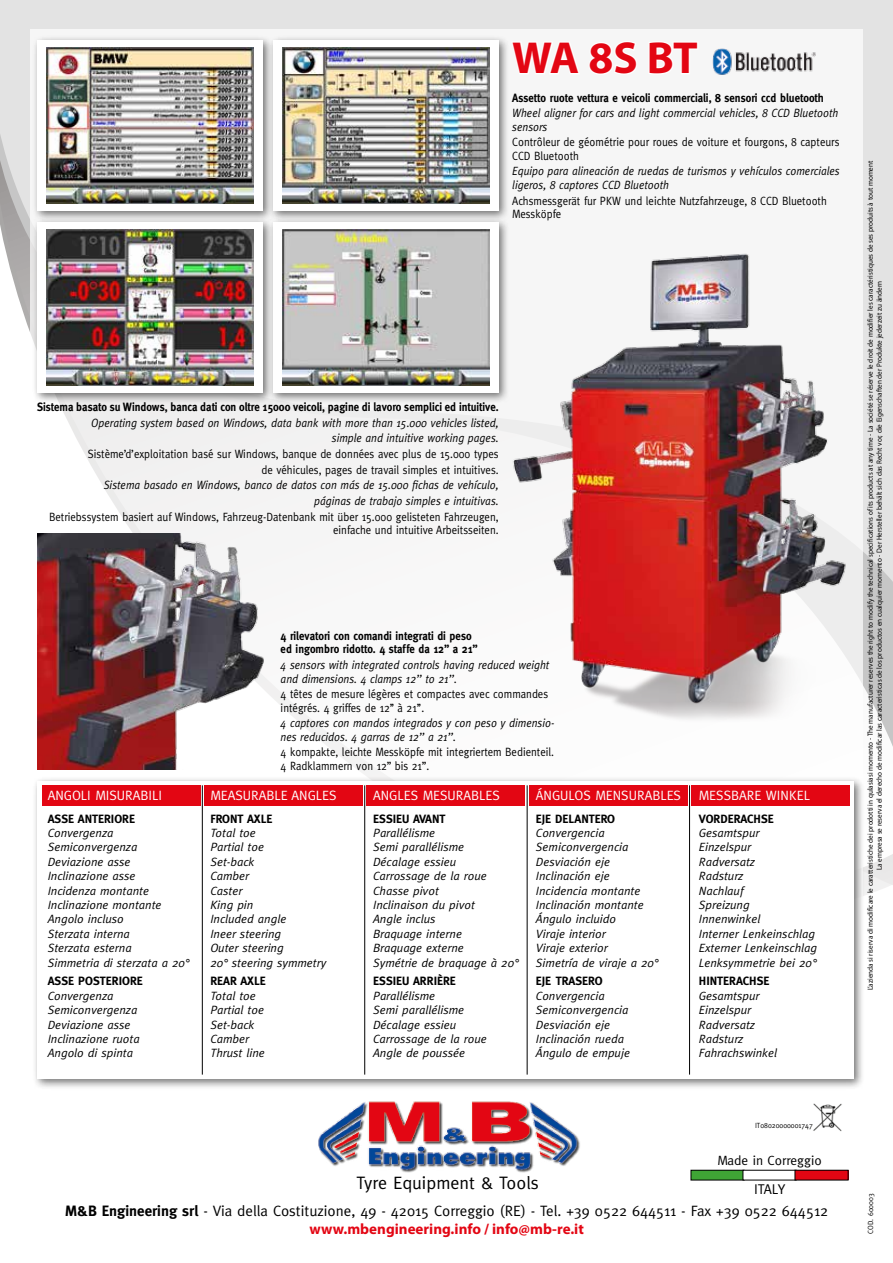
<style>
.page{position:relative;width:893px;height:1263px;background:#fff}
.page>*{position:absolute;margin:0;border:0;box-sizing:border-box;transform-origin:0 0}
.t1{font:700 45px "Myriad Pro";color:#e30613}
.t2{font:18px "Meta";color:#000}
.t3{font:15px "Meta";color:#000}
.t4{font:700 15px "Myriad Pro";color:#e30613}
.t5{font:14.1px "Meta";letter-spacing:-.03em;color:#000}
.t6{font:13.5px "Meta";color:#fff}
.t7{font:13.35px "Meta";color:#000}
.t8{font:italic 12px/14.4px "Meta";color:#000}
.t9{font:12px/13.5px "Meta";color:#000;scale:.9 1}
.t10{font:italic 12px/13.5px "Meta";color:#000;scale:.9 1}
.t11{font:700 12px/13.5px "Meta";color:#000;scale:.9 1}
.t12{font:700 12px "Meta";color:#000}
.t13{font:7.5px/9px "Myriad Pro";color:#000;text-align:center;scale:.95 1}
.t14{font:7.5px "Meta";color:#000;scale:.95 1}
.s1{font-weight:700}
</style>
<div class="page">
<svg style="left:0;top:0;width:893px;height:582px;fill:#e3e3e3"></svg>
<div style="left:31px;top:29px;width:832px;height:1203px;background:#fff"></div>
<img style="left:712px;top:48px;width:104px;height:27px">
<img style="left:813px;top:1103px;width:29px;height:28px">
<img style="left:318px;top:1101px;width:261px;height:70px">
<div style="left:691px;top:1170px;width:53px;height:10px;background:#3fa535"></div>
<div style="left:691px;top:1170px;width:53px;height:10px;border:1px solid #000"></div>
<div style="left:795px;top:1170px;width:53px;height:10px;background:#e30613"></div>
<img style="left:37px;top:533px;width:240px;height:237px">
<div style="left:32px;top:35px;width:242px;height:186px;background:#000;opacity:.55"></div>
<div style="left:37px;top:40px;width:226px;height:170px;background:#fff"></div>
<img style="left:46px;top:48px;width:208px;height:155px">
<div style="left:32px;top:217px;width:242px;height:186px;background:#000;opacity:.55"></div>
<div style="left:37px;top:222px;width:226px;height:170px;background:#fff"></div>
<img style="left:46px;top:229px;width:208px;height:156px">
<div style="left:268px;top:35px;width:242px;height:186px;background:#000;opacity:.55"></div>
<div style="left:273px;top:40px;width:226px;height:170px;background:#fff"></div>
<img style="left:282px;top:48px;width:208px;height:155px">
<div style="left:268px;top:217px;width:242px;height:186px;background:#000;opacity:.55"></div>
<div style="left:273px;top:222px;width:226px;height:170px;background:#fff"></div>
<img style="left:282px;top:229px;width:208px;height:156px">
<img style="left:505px;top:237px;width:344px;height:483px">
<div style="left:32px;top:776px;width:833px;height:314px;background:#000;opacity:.55"></div>
<div style="left:37px;top:781px;width:817px;height:298px;background:#fff"></div>
<div style="left:42px;top:785px;width:158px;height:21px;background:#e30613"></div>
<div style="left:204px;top:785px;width:159px;height:21px;background:#e30613"></div>
<div style="left:367px;top:785px;width:158px;height:21px;background:#e30613"></div>
<div style="left:529px;top:785px;width:158px;height:21px;background:#e30613"></div>
<div style="left:692px;top:785px;width:158px;height:21px;background:#e30613"></div>
<hr style="left:202px;top:785px;width:1px;height:289px;background:#000">
<hr style="left:364px;top:785px;width:1px;height:289px;background:#000">
<hr style="left:527px;top:785px;width:1px;height:289px;background:#000">
<hr style="left:689px;top:785px;width:1px;height:289px;background:#000">
<h1 class="t1" style="left:512px;top:29px;width:187px">WA 8S BT</h1>
<p class="t11" style="left:512px;top:91px;width:348px">Assetto ruote vettura e veicoli commerciali, 8 sensori ccd bluetooth</p>
<p class="t10" style="left:512px;top:106px;width:364px">Wheel aligner for cars and light commercial vehicles, 8 CCD Bluetooth sensors</p>
<p class="t9" style="left:512px;top:135px;width:365px">Contrôleur de géométrie pour roues de voiture et fourgons, 8 capteurs<br>CCD Bluetooth</p>
<p class="t10" style="left:512px;top:164px;width:365px">Equipo para alineación de ruedas de turismos y vehículos comerciales ligeros, 8 captores CCD Bluetooth</p>
<p class="t9" style="left:512px;top:193px;width:351px">Achsmessgerät fur PKW und leichte Nutzfahrzeuge, 8 CCD Bluetooth<br>Messköpfe</p>
<p class="t11" style="left:37px;top:400px;width:514px">Sistema basato su Windows, banca dati con oltre 15000 veicoli, pagine di lavoro semplici ed intuitive.</p>
<p class="t10" style="left:91px;top:415px;width:454px;line-height:15.6px;text-align:right">Operating system based on Windows, data bank with more than 15.000 vehicles listed, simple and intuitive working pages.</p>
<p class="t9" style="left:88px;top:446px;width:458px;line-height:15.6px;text-align:right">Sistème’d’exploitation basé sur Windows, banque de données avec plus de 15.000 types de véhicules, pages de travail simples et intuitives.</p>
<p class="t10" style="left:104px;top:477px;width:440px;line-height:15.6px;text-align:right">Sistema basado en Windows, banco de datos con más de 15.000 fichas de vehículo, páginas de trabajo simples e intuitivas.</p>
<p class="t9" style="left:49px;top:509px;width:501px;text-align:right">Betriebssystem basiert auf Windows, Fahrzeug-Datenbank mit über 15.000 gelisteten Fahrzeugen, einfache und intuitive Arbeitsseiten.</p>
<p class="t6" style="left:48px;top:787px;width:116px">ANGOLI MISURABILI</p>
<p class="t12" style="left:48px;top:811px;width:89px">ASSE ANTERIORE</p>
<p class="t8" style="left:48px;top:825px;width:143px">Convergenza<br>Semiconvergenza<br>Deviazione asse<br>Inclinazione asse<br>Incidenza montante<br>Inclinazione montante<br>Angolo incluso<br>Sterzata interna<br>Sterzata esterna<br>Simmetria di sterzata a 20°</p>
<p class="t12" style="left:48px;top:974px;width:97px">ASSE POSTERIORE</p>
<p class="t8" style="left:48px;top:988px;width:93px">Convergenza<br>Semiconvergenza<br>Deviazione asse<br>Inclinazione ruota<br>Angolo di spinta</p>
<p class="t11" style="left:281px;top:629px;width:221px">4 rilevatori con comandi integrati di peso ed ingombro ridotto. 4 staffe da 12” a 21”</p>
<p class="t10" style="left:281px;top:658px;width:300px">4 sensors with integrated controls having reduced weight and dimensions. 4 clamps 12’’ to 21’’.</p>
<p class="t9" style="left:281px;top:687px;width:299px">4 têtes de mesure légères et compactes avec commandes intégrés. 4 griffes de 12’’ à 21’’.</p>
<p class="t10" style="left:281px;top:716px;width:306px">4 captores con mandos integrados y con peso y dimensio&shy;nes reducidos. 4 garras de 12’’ a 21’’.</p>
<p class="t9" style="left:281px;top:745px;width:305px">4 kompakte, leichte Messköpfe mit integriertem Bedienteil.<br>4 Radklammern von 12’’ bis 21’’.</p>
<p class="t6" style="left:210px;top:787px;width:128px">MEASURABLE ANGLES</p>
<p class="t12" style="left:210px;top:811px;width:64px">FRONT AXLE</p>
<p class="t8" style="left:210px;top:825px;width:117px">Total toe<br>Partial toe<br>Set-back<br>Camber<br>Caster<br>King pin<br>Included angle<br>Ineer steering<br>Outer steering<br>20° steering symmetry</p>
<p class="t12" style="left:210px;top:974px;width:57px">REAR AXLE</p>
<p class="t8" style="left:210px;top:988px;width:56px">Total toe<br>Partial toe<br>Set-back<br>Camber<br>Thrust line</p>
<p class="t6" style="left:536px;top:787px;width:147px">ÁNGULOS MENSURABLES</p>
<p class="t12" style="left:536px;top:811px;width:81px">EJE DELANTERO</p>
<p class="t8" style="left:536px;top:825px;width:124px">Convergencia<br>Semiconvergencia<br>Desviación eje<br>Inclinación eje<br>Incidencia montante<br>Inclinación montante<br>Ángulo incluido<br>Viraje interior<br>Viraje exterior<br>Simetría de viraje a 20°</p>
<p class="t12" style="left:536px;top:974px;width:68px">EJE TRASERO</p>
<p class="t8" style="left:536px;top:988px;width:96px">Convergencia<br>Semiconvergencia<br>Desviación eje<br>Inclinación rueda<br>Ángulo de empuje</p>
<p class="t6" style="left:373px;top:787px;width:128px">ANGLES MESURABLES</p>
<p class="t12" style="left:373px;top:811px;width:74px">ESSIEU AVANT</p>
<p class="t8" style="left:373px;top:825px;width:147px">Parallélisme<br>Semi parallélisme<br>Décalage essieu<br>Carrossage de la roue<br>Chasse pivot<br>Inclinaison du pivot<br>Angle inclus<br>Braquage interne<br>Braquage externe<br>Symétrie de braquage à 20°</p>
<p class="t12" style="left:373px;top:974px;width:84px">ESSIEU ARRIÈRE</p>
<p class="t8" style="left:373px;top:988px;width:115px">Parallélisme<br>Semi parallélisme<br>Décalage essieu<br>Carrossage de la roue<br>Angle de poussée</p>
<p class="t6" style="left:699px;top:787px;width:113px">MESSBARE WINKEL</p>
<p class="t12" style="left:699px;top:811px;width:77px">VORDERACHSE</p>
<p class="t8" style="left:699px;top:825px;width:120px">Gesamtspur<br>Einzelspur<br>Radversatz<br>Radsturz<br>Nachlauf<br>Spreizung<br>Innenwinkel<br>Interner Lenkeinschlag<br>Externer Lenkeinschlag<br>Lenksymmetrie bei 20°</p>
<p class="t12" style="left:699px;top:974px;width:72px">HINTERACHSE</p>
<p class="t8" style="left:699px;top:988px;width:80px">Gesamtspur<br>Einzelspur<br>Radversatz<br>Radsturz<br>Fahrachswinkel</p>
<p class="t14" style="left:755px;top:1121px;width:62px">IT08020000001747</p>
<p class="t7" style="left:717px;top:1152px;width:106px">Made in Correggio</p>
<h2 class="t2" style="left:356px;top:1173px;width:184px">Tyre Equipment &amp; Tools</h2>
<p class="t3" style="left:65px;top:1202px;width:764px"><span class="s1">M&amp;B Engineering srl</span> - Via della Costituzione, 49 - 42015 Correggio (RE) - Tel. +39 0522 644511 - Fax +39 0522 644512</p>
<p class="t4" style="left:309px;top:1219px;width:276px">www.mbengineering.info / info@mb-re.it</p>
<p class="t5" style="left:754px;top:1180px;width:33px">ITALY</p>
<p class="t13" style="left:866px;top:990px;width:875px;rotate:-90deg">L’azienda si riserva di modificare le caratteristiche dei prodotti in qulasiasi momento - The manufacturer reserves the right to modify the technical specifications of its products at any time - La société se réserve le droit de modifier les caractéristiques de ses produits à tout moment<br>La empresa se reserva el derecho de modificar las caracterìsticas de los productos en cualquier momento - Der Hersteller behält sich das Recht vor, die Eigenschaften der Produkte jederzeit zu ändern</p>
<p class="t14" style="left:866px;top:1234px;width:44px;rotate:-90deg">COD. 600003</p>
</div>
